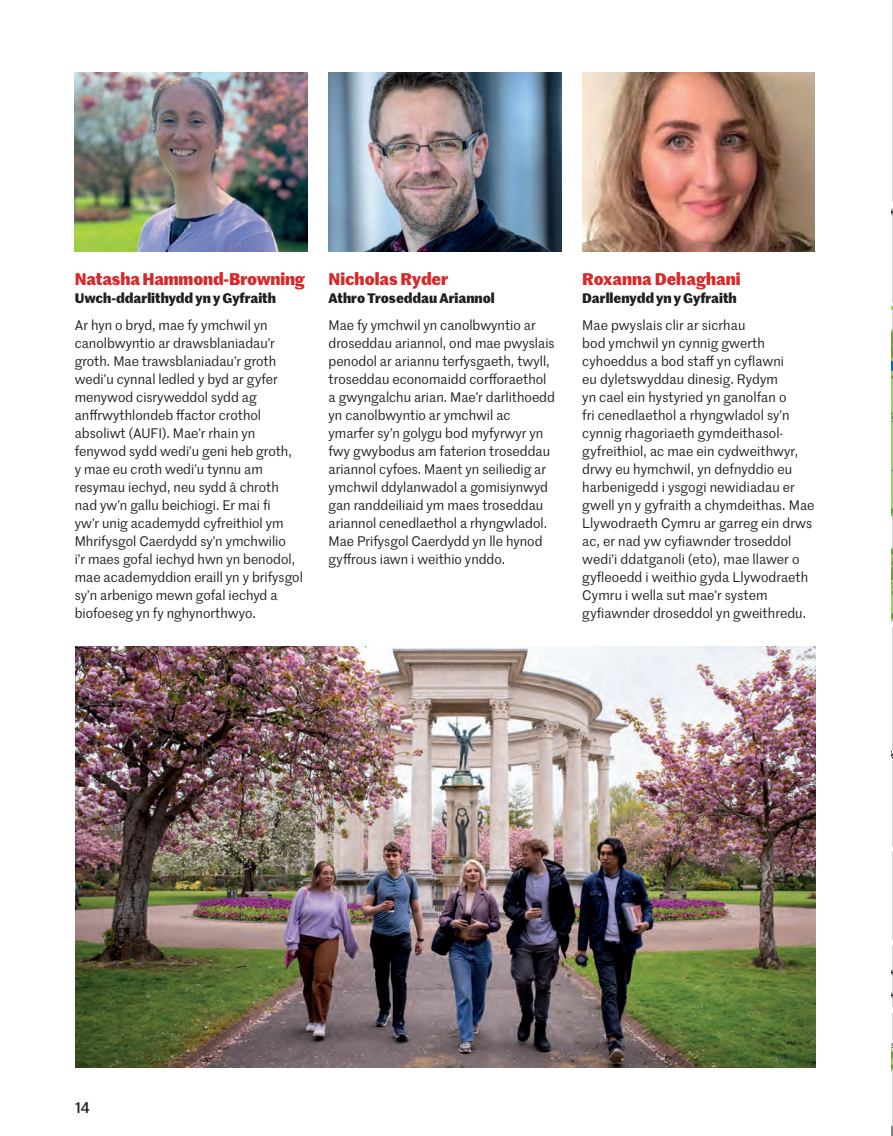
<style>
.page{position:relative;width:893px;height:1136px;background:#fff}
.page>*{position:absolute;margin:0;border:0;box-sizing:border-box;transform-origin:0 0}
.t1{font:700 16.5px "Marr Sans";letter-spacing:-.01em;color:#da2728}
.t2{font:500 15px "Marr Sans";color:#231f20}
.t3{font:13.5px/18px "Marr Sans";color:#231f20}
.t4{font:700 13.5px "Marr Sans";color:#231f20}
</style>
<div class="page">
<img style="left:328px;top:72px;width:233px;height:179px">
<img style="left:75px;top:72px;width:232px;height:179px">
<img style="left:582px;top:72px;width:233px;height:179px">
<img style="left:75px;top:646px;width:740px;height:421px">
<svg style="left:891px;top:0;width:2px;height:1136px"></svg>
<p class="t1" style="left:75px;top:266px;width:232px">Natasha Hammond-Browning</p>
<p class="t4" style="left:75px;top:288px;width:203px">Uwch-ddarlithydd yn y Gyfraith</p>
<p class="t3" style="left:75px;top:315px;width:230px">Ar hyn o bryd, mae fy ymchwil yn canolbwyntio ar drawsblaniadau’r groth. Mae trawsblaniadau’r groth wedi’u cynnal ledled y byd ar gyfer menywod cisryweddol sydd ag anffrwythlondeb ffactor crothol absoliwt (AUFI). Mae’r rhain yn fenywod sydd wedi’u geni heb groth,<br>y mae eu croth wedi’u tynnu am resymau iechyd, neu sydd â chroth nad yw’n gallu beichiogi. Er mai fi<br>yw’r unig academydd cyfreithiol ym Mhrifysgol Caerdydd sy’n ymchwilio<br>i’r maes gofal iechyd hwn yn benodol, mae academyddion eraill yn y brifysgol sy’n arbenigo mewn gofal iechyd a biofoeseg yn fy nghynorthwyo.</p>
<p class="t1" style="left:328px;top:266px;width:121px">Nicholas Ryder</p>
<p class="t4" style="left:328px;top:288px;width:168px">Athro Troseddau Ariannol</p>
<p class="t3" style="left:328px;top:315px;width:228px">Mae fy ymchwil yn canolbwyntio ar droseddau ariannol, ond mae pwyslais penodol ar ariannu terfysgaeth, twyll, troseddau economaidd corfforaethol a gwyngalchu arian. Mae’r darlithoedd yn canolbwyntio ar ymchwil ac ymarfer sy’n golygu bod myfyrwyr yn fwy gwybodus am faterion troseddau ariannol cyfoes. Maent yn seiliedig ar ymchwil ddylanwadol a gomisiynwyd gan randdeiliaid ym maes troseddau ariannol cenedlaethol a rhyngwladol.<br>Mae Prifysgol Caerdydd yn lle hynod gyffrous iawn i weithio ynddo.</p>
<p class="t1" style="left:582px;top:266px;width:160px">Roxanna Dehaghani</p>
<p class="t4" style="left:582px;top:288px;width:156px">Darllenydd yn y Gyfraith</p>
<p class="t3" style="left:582px;top:315px;width:234px">Mae pwyslais clir ar sicrhau<br>bod ymchwil yn cynnig gwerth cyhoeddus a bod staff yn cyflawni<br>eu dyletswyddau dinesig. Rydym<br>yn cael ein hystyried yn ganolfan o<br>fri cenedlaethol a rhyngwladol sy’n cynnig rhagoriaeth gymdeithasol&shy;gyfreithiol, ac mae ein cydweithwyr, drwy eu hymchwil, yn defnyddio eu harbenigedd i ysgogi newidiadau er gwell yn y gyfraith a chymdeithas. Mae Llywodraeth Cymru ar garreg ein drws ac, er nad yw cyfiawnder troseddol wedi’i ddatganoli (eto), mae llawer o gyfleoedd i weithio gyda Llywodraeth Cymru i wella sut mae’r system gyfiawnder droseddol yn gweithredu.</p>
<p class="t2" style="left:75px;top:1097px;width:16px">14</p>
</div>
